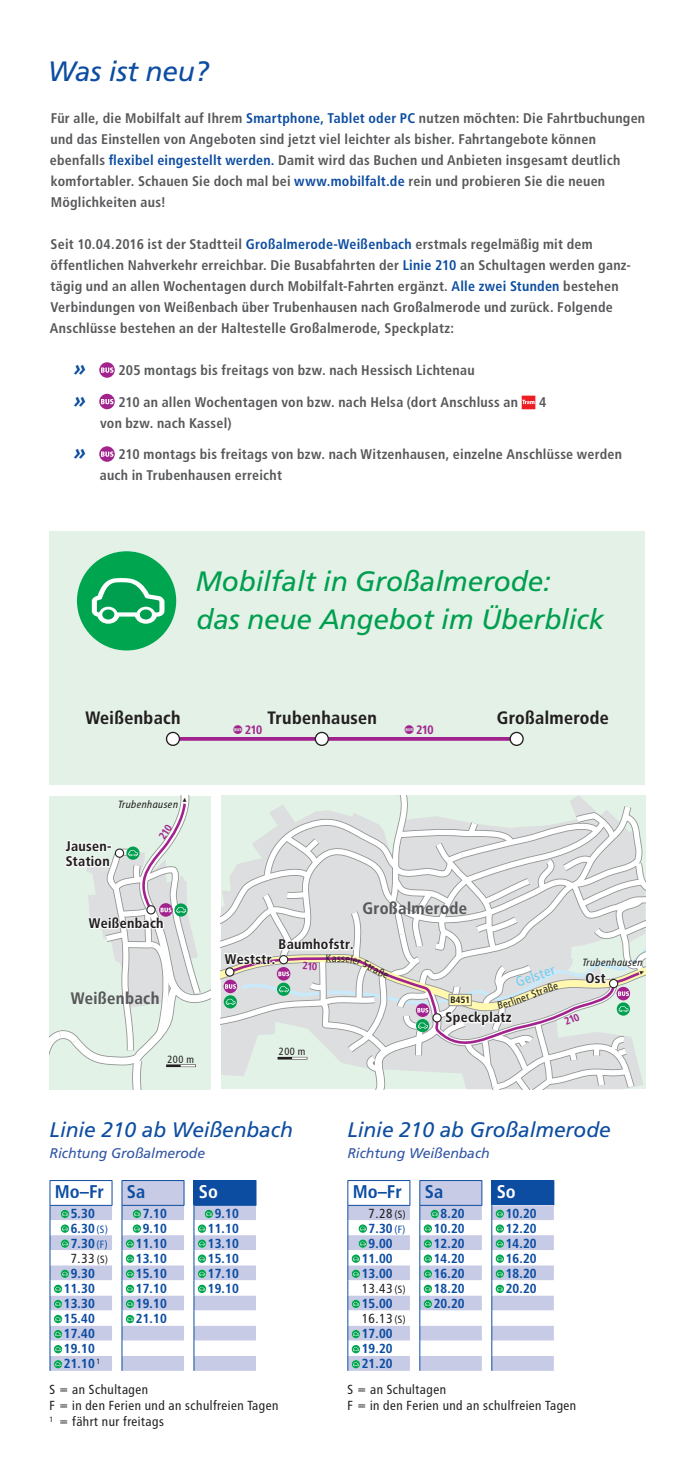
<style>
.page{position:relative;width:695px;height:1474px;background:#fff}
.page>*{position:absolute;margin:0;border:0;box-sizing:border-box;transform-origin:0 0}
.t1{font:italic 28px/38.5px "Frutiger";letter-spacing:-.005em;color:#009f4f}
.t2{font:italic 28px "Frutiger";letter-spacing:-.005em;color:#0d4da1}
.t3{font:italic 21px "Frutiger";letter-spacing:-.005em;color:#0d4da1}
.t4{font:700 condensed 18.38px "Frutiger";color:#0d4da1}
.t5{font:700 condensed 18.38px "Frutiger";color:#fff}
.t6{font:17.85px "Transit Print OT Bld";color:#231f20}
.t7{font:16.62px "Transit Print OT Bld";color:#57585a}
.t8{font:700 condensed 14px/21px "Frutiger";letter-spacing:.015em;color:#57585a}
.t9{font:14px/15.8px "Transit Print OT Bld";color:#231f20}
.t10{font:italic 14px "Frutiger";letter-spacing:-.005em;color:#3155a5}
.t11{font:14px "Transit Print OT";color:#6bcff6}
.t12{font:13.12px/15px "Transit Print OT Bld";color:#0d4da1}
.t13{font:13.12px/15.8px "Transit Print OT";color:#231f20}
.t14{font:12.25px "Transit Print OT Bld";letter-spacing:-.07em;color:#a2238e}
.t15{font:italic 10.5px "Transit Print OT";color:#231f20}
.t16{font:10.5px "Transit Print OT";color:#231f20}
.t17{font:9.28px "Transit Print OT Bld";color:#231f20}
.s1{color:#0d4da1}
.s2{font-family:"Meta OT";font-style:italic;font-stretch:normal;font-size:21px;color:#0d4da1}
.s3{font-family:"Transit Print OT";font-size:10.5px}
.s4{font-size:10.5px}
</style>
<div class="page">
<div style="left:50px;top:531px;width:595px;height:254px;background:#e3f1e6"></div>
<svg style="left:99px;top:362px;width:16px;height:16px"></svg>
<svg style="left:101px;top:367px;width:12px;height:6px"></svg>
<svg style="left:99px;top:394px;width:16px;height:15px"></svg>
<svg style="left:101px;top:399px;width:12px;height:5px"></svg>
<svg style="left:521px;top:395px;width:14px;height:14px"></svg>
<svg style="left:99px;top:446px;width:16px;height:16px"></svg>
<svg style="left:101px;top:451px;width:12px;height:6px"></svg>
<svg style="left:50px;top:1180px;width:206px;height:190px"></svg>
<svg style="left:347px;top:1180px;width:207px;height:190px"></svg>
<hr style="left:173px;top:737px;width:343px;height:3px;background:#a2238e">
<svg style="left:510px;top:732px;width:13px;height:13px"></svg>
<div style="left:509px;top:731px;width:14px;height:15px;border:1px solid #231f20;border-radius:50%"></div>
<svg style="left:315px;top:732px;width:13px;height:13px"></svg>
<div style="left:315px;top:731px;width:14px;height:15px;border:1px solid #231f20;border-radius:50%"></div>
<svg style="left:166px;top:732px;width:13px;height:13px"></svg>
<div style="left:166px;top:731px;width:14px;height:15px;border:1px solid #231f20;border-radius:50%"></div>
<svg style="left:77px;top:551px;width:99px;height:99px"></svg>
<svg style="left:221px;top:795px;width:424px;height:294px"></svg>
<svg style="left:50px;top:795px;width:161px;height:294px;background:#e1ebe4"></svg>
<h1 class="t2" style="left:48px;top:55px;width:163px">Was ist neu?</h1>
<p class="t8" style="left:50px;top:108px;width:596px">Für alle, die Mobilfalt auf Ihrem <span class="s1">Smartphone, Tablet oder PC</span> nutzen möchten: Die Fahrtbuchungen und das Einstellen von Angeboten sind jetzt viel leichter als bisher. Fahrtangebote können ebenfalls <span class="s1">flexibel eingestellt werden.</span> Damit wird das Buchen und Anbieten insgesamt deutlich komfortabler. Schauen Sie doch mal bei <span class="s1">www.mobilfalt.de</span> rein und probieren Sie die neuen Möglichkeiten aus!</p>
<p class="t8" style="left:50px;top:234px;width:582px">Seit 10.04.2016 ist der Stadtteil <span class="s1">Großalmerode-Weißenbach</span> erstmals regelmäßig mit dem öffentlichen Nahverkehr erreichbar. Die Busabfahrten der <span class="s1">Linie 210</span> an Schultagen werden ganz&shy;tägig und an allen Wochentagen durch Mobilfalt-Fahrten ergänzt. <span class="s1">Alle zwei Stunden</span> bestehen Verbindungen von Weißenbach über Trubenhausen nach Großalmerode und zurück. Folgende Anschlüsse bestehen an der Haltestelle Großalmerode, Speckplatz:</p>
<p class="t8" style="left:74px;top:360px;width:402px"><span class="s2">»</span> 205 montags bis freitags von bzw. nach Hessisch Lichtenau</p>
<p class="t8" style="left:74px;top:391px;width:445px"><span class="s2">»</span> 210 an allen Wochentagen von bzw. nach Helsa (dort Anschluss an</p>
<p class="t8" style="left:539px;top:391px;width:9px">4</p>
<p class="t8" style="left:100px;top:412px;width:133px">von bzw. nach Kassel)</p>
<p class="t8" style="left:100px;top:444px;width:524px;text-indent:-26px"><span class="s2">»</span> 210 montags bis freitags von bzw. nach Witzenhausen, einzelne Anschlüsse werden auch in Trubenhausen erreicht</p>
<h1 class="t1" style="left:195px;top:562px;width:410px">Mobilfalt in Großalmerode:<br>das neue Angebot im Überblick</h1>
<p class="t6" style="left:85px;top:707px;width:97px">Weißenbach</p>
<p class="t6" style="left:267px;top:707px;width:111px">Trubenhausen</p>
<p class="t6" style="left:497px;top:707px;width:114px">Großalmerode</p>
<p class="t14" style="left:245px;top:722px;width:19px">210</p>
<p class="t14" style="left:416px;top:722px;width:19px">210</p>
<p class="t15" style="left:118px;top:798px;width:62px">Trubenhausen</p>
<p class="t9" style="left:66px;top:838px;width:48px">Jausen-<br>Station</p>
<p class="t9" style="left:89px;top:915px;width:77px">Weißenbach</p>
<p class="t7" style="left:71px;top:988px;width:91px">Weißenbach</p>
<p class="t16" style="left:167px;top:1053px;width:28px">200 m</p>
<p class="t9" style="left:278px;top:936px;width:77px">Baumhofstr.</p>
<p class="t9" style="left:225px;top:950px;width:52px">Weststr.</p>
<p class="t16" style="left:326px;top:952px;width:13px">Ka</p>
<p class="t16" style="left:279px;top:1045px;width:28px">200 m</p>
<p class="t7" style="left:362px;top:898px;width:106px">Großalmerode</p>
<p class="t17" style="left:450px;top:994px;width:21px">B451</p>
<p class="t11" style="left:513px;top:975px;width:43px;rotate:-20deg">Gelster</p>
<p class="t9" style="left:445px;top:1009px;width:68px">Speckplatz</p>
<p class="t15" style="left:582px;top:956px;width:62px">Trubenhausen</p>
<p class="t9" style="left:585px;top:970px;width:22px">Ost</p>
<h2 class="t3" style="left:50px;top:1116px;width:245px">Linie 210 ab Weißenbach</h2>
<p class="t10" style="left:50px;top:1145px;width:157px">Richtung Großalmerode</p>
<h3 class="t4" style="left:55px;top:1180px;width:92px">Mo–Fr Sa</h3>
<h3 class="t5" style="left:199px;top:1180px;width:21px">So</h3>
<p class="t12" style="left:71px;top:1205px;width:26px">5.30</p>
<p class="t12" style="left:143px;top:1205px;width:26px">7.10</p>
<p class="t12" style="left:215px;top:1205px;width:26px">9.10</p>
<p class="t12" style="left:71px;top:1220px;width:39px">6.30 <span class="s3">(S)</span></p>
<p class="t12" style="left:143px;top:1220px;width:26px">9.10</p>
<p class="t12" style="left:208px;top:1220px;width:33px">11.10</p>
<p class="t12" style="left:71px;top:1235px;width:39px">7.30 <span class="s3">(F)</span></p>
<p class="t12" style="left:136px;top:1235px;width:33px">11.10</p>
<p class="t12" style="left:208px;top:1235px;width:33px">13.10</p>
<p class="t13" style="left:71px;top:1250px;width:39px">7.33 <span class="s4">(S)</span></p>
<p class="t12" style="left:136px;top:1250px;width:33px">13.10</p>
<p class="t12" style="left:208px;top:1250px;width:33px">15.10</p>
<p class="t12" style="left:71px;top:1265px;width:26px">9.30</p>
<p class="t12" style="left:136px;top:1265px;width:33px">15.10</p>
<p class="t12" style="left:208px;top:1265px;width:33px">17.10</p>
<p class="t12" style="left:64px;top:1280px;width:33px">11.30</p>
<p class="t12" style="left:136px;top:1280px;width:33px">17.10</p>
<p class="t12" style="left:208px;top:1280px;width:33px">19.10</p>
<p class="t12" style="left:64px;top:1295px;width:33px">13.30</p>
<p class="t12" style="left:136px;top:1295px;width:33px">19.10</p>
<p class="t12" style="left:64px;top:1311px;width:33px">15.40</p>
<p class="t12" style="left:136px;top:1311px;width:33px">21.10</p>
<p class="t12" style="left:64px;top:1326px;width:38px">17.40<br>19.10<br>21.10 <sup>1</sup></p>
<p class="t13" style="left:50px;top:1381px;width:231px">S = an Schultagen<br>F = in den Ferien und an schulfreien Tagen<br><sup>1</sup> = fährt nur freitags</p>
<h2 class="t3" style="left:347px;top:1116px;width:265px">Linie 210 ab Großalmerode</h2>
<p class="t10" style="left:347px;top:1145px;width:144px">Richtung Weißenbach</p>
<h3 class="t4" style="left:353px;top:1180px;width:92px">Mo–Fr Sa</h3>
<h3 class="t5" style="left:496px;top:1180px;width:21px">So</h3>
<p class="t13" style="left:368px;top:1205px;width:39px">7.28 <span class="s4">(S)</span></p>
<p class="t12" style="left:440px;top:1205px;width:26px">8.20</p>
<p class="t12" style="left:505px;top:1205px;width:33px">10.20</p>
<p class="t12" style="left:368px;top:1220px;width:39px">7.30 <span class="s3">(F)</span></p>
<p class="t12" style="left:433px;top:1220px;width:33px">10.20</p>
<p class="t12" style="left:505px;top:1220px;width:33px">12.20</p>
<p class="t12" style="left:368px;top:1235px;width:26px">9.00</p>
<p class="t12" style="left:433px;top:1235px;width:33px">12.20</p>
<p class="t12" style="left:505px;top:1235px;width:33px">14.20</p>
<p class="t12" style="left:361px;top:1250px;width:33px">11.00</p>
<p class="t12" style="left:433px;top:1250px;width:33px">14.20</p>
<p class="t12" style="left:505px;top:1250px;width:33px">16.20</p>
<p class="t12" style="left:361px;top:1265px;width:33px">13.00</p>
<p class="t12" style="left:433px;top:1265px;width:33px">16.20</p>
<p class="t12" style="left:505px;top:1265px;width:33px">18.20</p>
<p class="t13" style="left:361px;top:1280px;width:46px">13.43 <span class="s4">(S)</span></p>
<p class="t12" style="left:433px;top:1280px;width:33px">18.20</p>
<p class="t12" style="left:505px;top:1280px;width:33px">20.20</p>
<p class="t12" style="left:361px;top:1295px;width:33px">15.00</p>
<p class="t12" style="left:433px;top:1295px;width:33px">20.20</p>
<p class="t13" style="left:361px;top:1310px;width:46px">16.13 <span class="s4">(S)</span></p>
<p class="t12" style="left:361px;top:1326px;width:33px;text-align:justify">17.00<br>19.20<br>21.20</p>
<p class="t13" style="left:347px;top:1381px;width:231px">S = an Schultagen<br>F = in den Ferien und an schulfreien Tagen</p>
</div>
